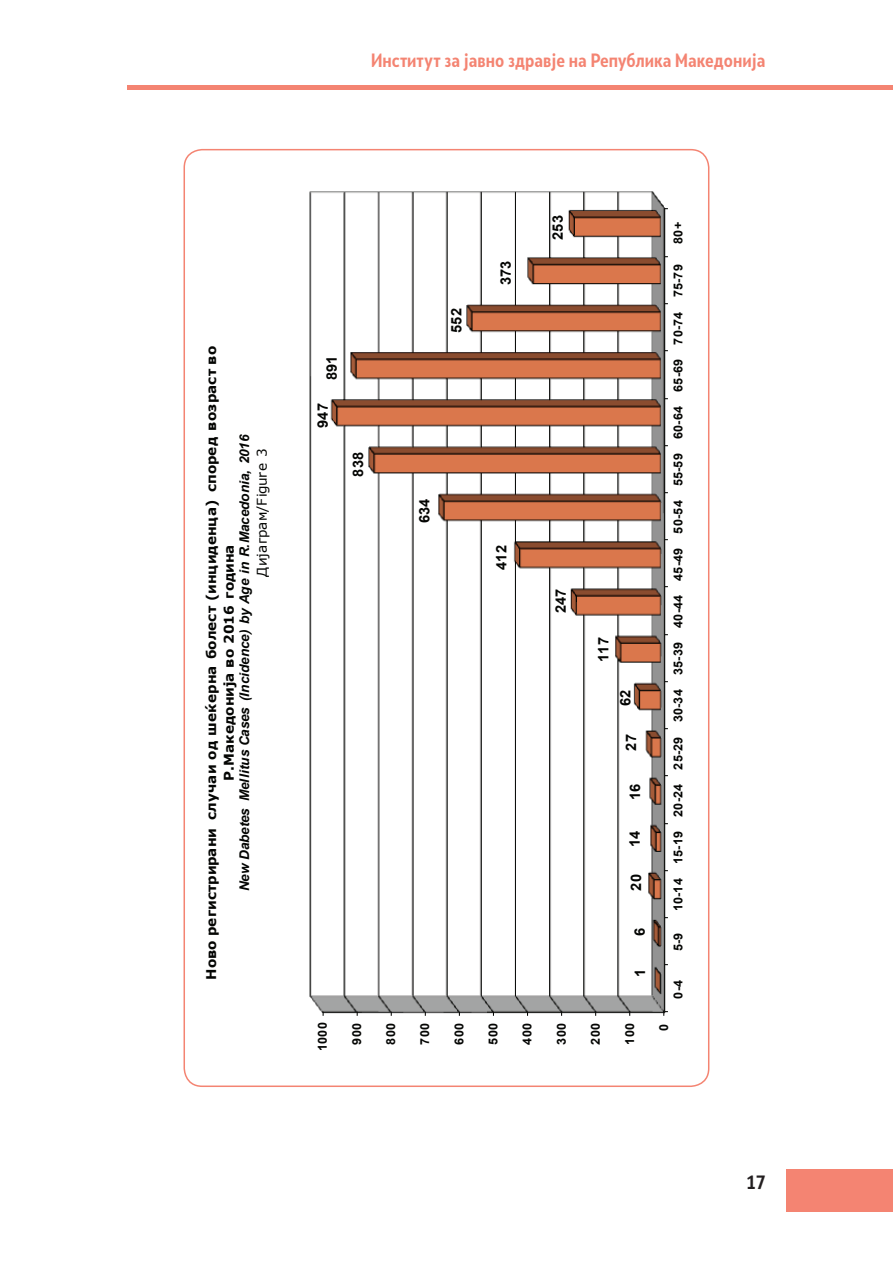
<style>
.page{position:relative;width:893px;height:1263px;background:#fff}
.page>*{position:absolute;margin:0;border:0;box-sizing:border-box;transform-origin:0 0}
.t1{font:700 18px "Skola Sans Cn";color:#f48472}
.t2{font:700 18px "Skola Sans Cn";color:#231f20}
.t3{font:700 14.4px "Arial";letter-spacing:.015em;color:#040503}
.t4{font:700 13.35px/17.5px "Verdana";letter-spacing:.005em;color:#040503;text-align:center}
.t5{font:italic 700 13.35px "Arial";letter-spacing:-.02em;color:#040503}
.t6{font:13.35px "Verdana";letter-spacing:.005em;color:#040503}
.t7{font:700 12.45px "Arial";letter-spacing:.025em;color:#040503}
</style>
<div class="page">
<div style="left:787px;top:1169px;width:106px;height:43px;background:#f48472"></div>
<hr style="left:128px;top:85px;width:765px;height:4px;background:#f48472">
<img style="left:309px;top:191px;width:358px;height:824px">
<svg style="left:663px;top:1011px;width:5px;height:5px"></svg>
<h1 class="t1" style="left:371px;top:49px;width:396px">Институт за јавно здравје на Република Македонија</h1>
<p class="t4" style="left:202px;top:980px;width:635px;rotate:-90deg">Ново регистрирани случаи од шеќерна болест (инциденца) според возраст во<br>Р.Македонија во 2016 година</p>
<p class="t5" style="left:236px;top:891px;width:458px;rotate:-90deg">New Dabetes Mellitus Cases (Incidence) by Age in R.Macedonia, 2016</p>
<p class="t6" style="left:253px;top:577px;width:130px;rotate:-90deg">Дијаграм/Figure 3</p>
<p class="t3" style="left:322px;top:380px;width:26px;rotate:-90deg">891</p>
<p class="t3" style="left:313px;top:428px;width:26px;rotate:-90deg">947</p>
<p class="t7" style="left:314px;top:1051px;width:30px;rotate:-90deg">1000</p>
<p class="t3" style="left:349px;top:477px;width:26px;rotate:-90deg">838</p>
<p class="t3" style="left:447px;top:333px;width:26px;rotate:-90deg">552</p>
<p class="t3" style="left:496px;top:285px;width:26px;rotate:-90deg">373</p>
<p class="t3" style="left:548px;top:240px;width:26px;rotate:-90deg">253</p>
<p class="t3" style="left:415px;top:523px;width:26px;rotate:-90deg">634</p>
<p class="t3" style="left:492px;top:570px;width:26px;rotate:-90deg">412</p>
<p class="t3" style="left:551px;top:613px;width:26px;rotate:-90deg">247</p>
<p class="t3" style="left:594px;top:662px;width:26px;rotate:-90deg">117</p>
<p class="t3" style="left:616px;top:706px;width:18px;rotate:-90deg">62</p>
<p class="t3" style="left:622px;top:751px;width:18px;rotate:-90deg">27</p>
<p class="t3" style="left:626px;top:800px;width:18px;rotate:-90deg">16</p>
<p class="t3" style="left:625px;top:847px;width:18px;rotate:-90deg">14</p>
<p class="t3" style="left:627px;top:891px;width:18px;rotate:-90deg">20</p>
<p class="t3" style="left:630px;top:936px;width:10px;rotate:-90deg">6</p>
<p class="t3" style="left:630px;top:977px;width:10px;rotate:-90deg">1</p>
<p class="t7" style="left:348px;top:1044px;width:23px;rotate:-90deg">900</p>
<p class="t7" style="left:383px;top:1044px;width:23px;rotate:-90deg">800</p>
<p class="t7" style="left:417px;top:1044px;width:23px;rotate:-90deg">700</p>
<p class="t7" style="left:451px;top:1044px;width:23px;rotate:-90deg">600</p>
<p class="t7" style="left:485px;top:1044px;width:23px;rotate:-90deg">500</p>
<p class="t7" style="left:519px;top:1044px;width:23px;rotate:-90deg">400</p>
<p class="t7" style="left:553px;top:1044px;width:23px;rotate:-90deg">300</p>
<p class="t7" style="left:587px;top:1044px;width:23px;rotate:-90deg">200</p>
<p class="t7" style="left:621px;top:1044px;width:23px;rotate:-90deg">100</p>
<p class="t7" style="left:670px;top:244px;width:23px;rotate:-90deg">80+</p>
<p class="t7" style="left:670px;top:911px;width:648px;rotate:-90deg">10-14 15-19 20-24 25-29 30-34 35-39 40-44 45-49 50-54 55-59 60-64 65-69 70-74 75-79</p>
<p class="t7" style="left:670px;top:951px;width:20px;rotate:-90deg">5-9</p>
<p class="t7" style="left:670px;top:998px;width:20px;rotate:-90deg">0-4</p>
<p class="t7" style="left:656px;top:1030px;width:8px;rotate:-90deg">0</p>
<h1 class="t2" style="left:747px;top:1171px;width:20px">17</h1>
</div>
